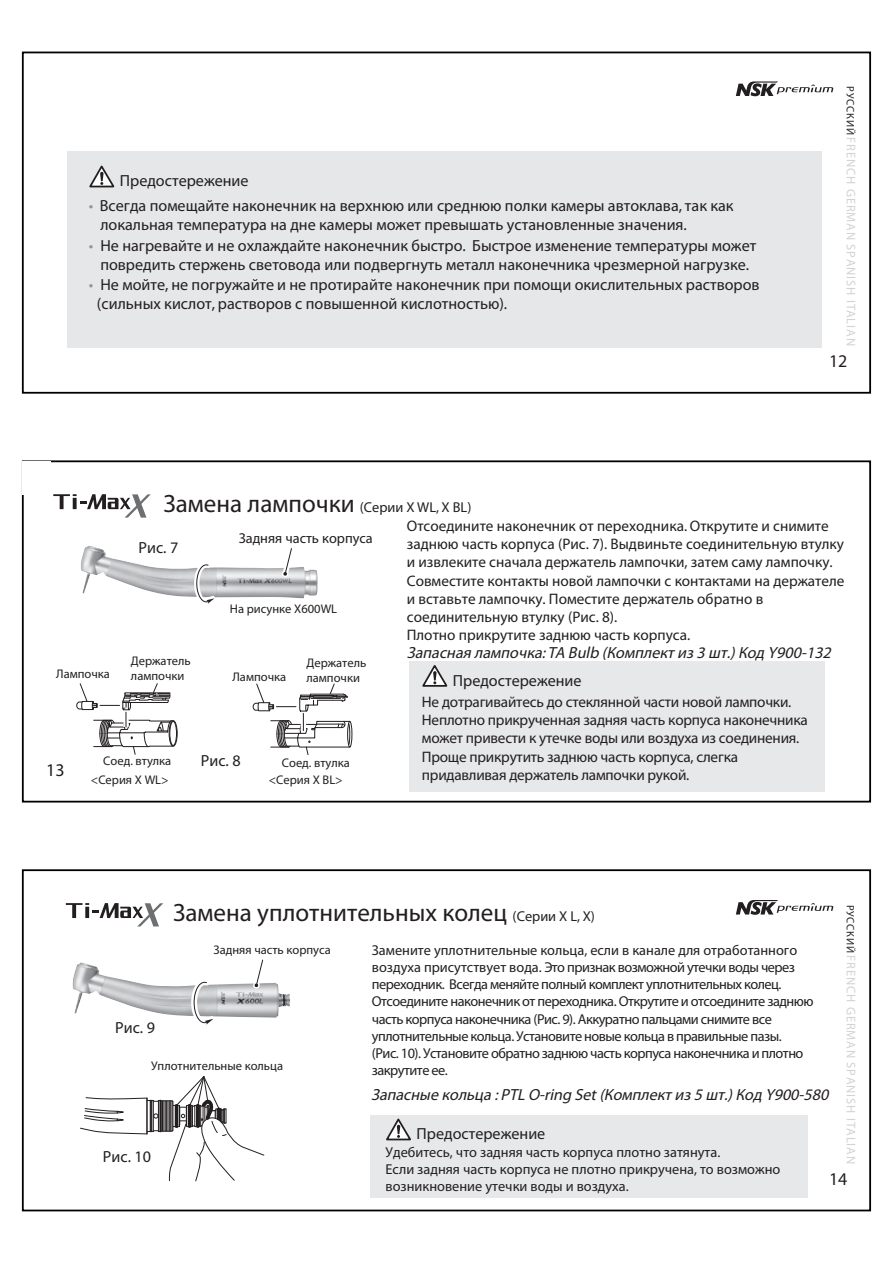
<style>
.page{position:relative;width:893px;height:1263px;background:#fff}
.page>*{position:absolute;margin:0;border:0;box-sizing:border-box;transform-origin:0 0}
.t1{font:300 25.05px "Helvetica Neue";color:#231f20}
.t2{font:condensed 17.85px "Helvetica Neue";color:#231f20}
.t3{font:condensed 16.05px/19.6px "Helvetica Neue";color:#231f20}
.t4{font:italic 300 condensed 16.05px "Helvetica Neue";color:#231f20}
.t5{font:700 condensed 16.05px "Helvetica Neue";color:#231f20}
.t6{font:300 16.05px "Helvetica Neue";color:#231f20}
.t7{font:condensed 15.15px/18.3px "Helvetica Neue";color:#231f20}
.t8{font:condensed 14.4px/17.2px "Helvetica Neue";letter-spacing:-.035em;color:#231f20}
.t9{font:condensed 14.4px/17.2px "Helvetica Neue";color:#231f20}
.t10{font:100 12.6px/15px "Helvetica Neue";color:#231f20}
.t11{font:condensed 12.6px "Helvetica Neue";letter-spacing:.07em;color:#d1d3d4}
.t12{font:300 12.6px "Helvetica Neue";color:#231f20}
.s1{font-size:10.8px;color:#231f20}
.s2{font-weight:400;font-stretch:condensed;font-size:14.4px}
</style>
<div class="page">
<div style="left:22px;top:52px;width:849px;height:342px;border:2px solid #000"></div>
<svg style="left:736px;top:81px;width:97px;height:16px"></svg>
<div style="left:67px;top:151px;width:755px;height:197px;background:#e6e7e8"></div>
<svg style="left:89px;top:165px;width:26px;height:23px"></svg>
<div style="left:22px;top:460px;width:849px;height:343px;border:2px solid #000"></div>
<img style="left:81px;top:546px;width:237px;height:52px">
<div style="left:410px;top:661px;width:415px;height:131px;background:#e7e8e9"></div>
<div style="left:23px;top:461px;width:28px;height:34px;background:#fff"></div>
<svg style="left:191px;top:560px;width:45px;height:44px"></svg>
<div style="left:169px;top:720px;width:9px;height:27px;border:1px solid #231f20;border-radius:50%"></div>
<div style="left:169px;top:721px;width:8px;height:25px;border:1px solid #231f20;border-radius:50%"></div>
<svg style="left:76px;top:683px;width:98px;height:72px"></svg>
<svg style="left:279px;top:546px;width:19px;height:34px"></svg>
<svg style="left:422px;top:665px;width:26px;height:22px"></svg>
<div style="left:347px;top:721px;width:5px;height:27px;border:1px solid #231f20;border-radius:50%"></div>
<svg style="left:252px;top:683px;width:99px;height:72px"></svg>
<svg style="left:53px;top:494px;width:98px;height:24px"></svg>
<div style="left:22px;top:869px;width:849px;height:342px;border:2px solid #000"></div>
<img style="left:73px;top:963px;width:217px;height:55px">
<svg style="left:66px;top:903px;width:97px;height:23px"></svg>
<svg style="left:736px;top:900px;width:97px;height:15px"></svg>
<svg style="left:80px;top:1076px;width:185px;height:106px"></svg>
<hr style="left:150px;top:1100px;width:2px;height:32px;background:#231f20">
<hr style="left:160px;top:1100px;width:1px;height:32px;background:#231f20">
<div style="left:371px;top:1116px;width:437px;height:82px;background:#e7e8e9"></div>
<svg style="left:188px;top:976px;width:49px;height:49px"></svg>
<svg style="left:250px;top:959px;width:19px;height:33px"></svg>
<svg style="left:386px;top:1118px;width:25px;height:23px"></svg>
<p class="t5" style="left:120px;top:175px;width:130px">Предостережение</p>
<p class="t3" style="left:97px;top:197px;width:664px">Всегда помещайте наконечник на верхнюю или среднюю полки камеры автоклава, так как локальная температура на дне камеры может превышать установленные значения.<br>Не нагревайте и не охлаждайте наконечник быстро. Быстрое изменение температуры может повредить стержень световода или подвергнуть металл наконечника чрезмерной нагрузке.<br>Не мойте, не погружайте и не протирайте наконечник при помощи окислительных растворов (сильных кислот, растворов с повышенной кислотностью).</p>
<p class="t11" style="left:856px;top:86px;width:261px;rotate:90deg"><span class="s1">РУССКИЙ</span> FRENCH GERMAN SPANISH ITALIAN</p>
<p class="t2" style="left:829px;top:355px;width:20px">12</p>
<h1 class="t1" style="left:163px;top:495px;width:309px">Замена лампочки <span class="s2">(Серии X WL, X BL)</span></h1>
<p class="t6" style="left:139px;top:541px;width:41px">Рис. 7</p>
<p class="t7" style="left:407px;top:518px;width:439px">Отсоедините наконечник от переходника. Открутите и снимите заднюю часть корпуса (Рис. 7). Выдвиньте соединительную втулку и извлеките сначала держатель лампочки, затем саму лампочку.<br>Совместите контакты новой лампочки с контактами на держателе и вставьте лампочку. Поместите держатель обратно в соединительную втулку (Рис. 8).<br>Плотно прикрутите заднюю часть корпуса.</p>
<p class="t4" style="left:407px;top:647px;width:428px">Запасная лампочка:TA Bulb (Комплект из 3 шт.)Код Y900-132</p>
<p class="t5" style="left:453px;top:674px;width:130px">Предостережение</p>
<p class="t7" style="left:422px;top:694px;width:387px">Не дотрагивайтесь до стеклянной части новой лампочки.<br>Неплотно прикрученная задняя часть корпуса наконечника может привести к утечке воды или воздуха из соединения.<br>Проще прикрутить заднюю часть корпуса, слегка придавливая держатель лампочки рукой.</p>
<p class="t9" style="left:239px;top:531px;width:136px">Задняя часть корпуса</p>
<p class="t12" style="left:230px;top:604px;width:109px">На рисунке X600WL</p>
<p class="t10" style="left:131px;top:654px;width:61px">Держатель лампочки</p>
<p class="t10" style="left:306px;top:656px;width:61px">Держатель лампочки</p>
<p class="t10" style="left:56px;top:668px;width:55px">Лампочка</p>
<p class="t10" style="left:232px;top:671px;width:55px">Лампочка</p>
<p class="t6" style="left:201px;top:754px;width:41px">Рис. 8</p>
<p class="t10" style="left:103px;top:755px;width:70px">Соед. втулка</p>
<p class="t10" style="left:282px;top:756px;width:70px">Соед. втулка</p>
<p class="t2" style="left:46px;top:763px;width:20px">13</p>
<p class="t12" style="left:91px;top:775px;width:79px">&lt;Серия X WL&gt;</p>
<p class="t12" style="left:269px;top:775px;width:75px">&lt;Серия X BL&gt;</p>
<h1 class="t1" style="left:173px;top:903px;width:423px">Замена уплотнительных колец <span class="s2">(Серии X L, X)</span></h1>
<p class="t11" style="left:856px;top:905px;width:261px;rotate:90deg"><span class="s1">РУССКИЙ</span> FRENCH GERMAN SPANISH ITALIAN</p>
<p class="t8" style="left:372px;top:942px;width:443px">Замените уплотнительные кольца, если в канале для отработанного воздуха присутствует вода. Это признак возможной утечки воды через переходник. Всегда меняйте полный комплект уплотнительных колец.<br>Отсоедините наконечник от переходника. Открутите и отсоедините заднюю часть корпуса наконечника (Рис. 9). Аккуратно пальцами снимите все уплотнительные кольца. Установите новые кольца в правильные пазы.<br>(Рис. 10). Установите обратно заднюю часть корпуса наконечника и плотно закрутите ее.</p>
<p class="t4" style="left:371px;top:1089px;width:462px">Запасные кольца :PTL O-ring Set(Комплект из 5 шт.)Код Y900-580</p>
<p class="t5" style="left:417px;top:1128px;width:130px">Предостережение</p>
<p class="t9" style="left:386px;top:1144px;width:396px">Удебитесь, что задняя часть корпуса плотно затянута.<br>Если задняя часть корпуса не плотно прикручена, то возможно возникновение утечки воды и воздуха.</p>
<p class="t10" style="left:213px;top:943px;width:119px">Задняя часть корпуса</p>
<p class="t6" style="left:115px;top:1021px;width:41px">Рис. 9</p>
<p class="t10" style="left:151px;top:1059px;width:134px">Уплотнительные кольца</p>
<p class="t6" style="left:103px;top:1151px;width:50px">Рис. 10</p>
<p class="t2" style="left:829px;top:1172px;width:20px">14</p>
</div>
